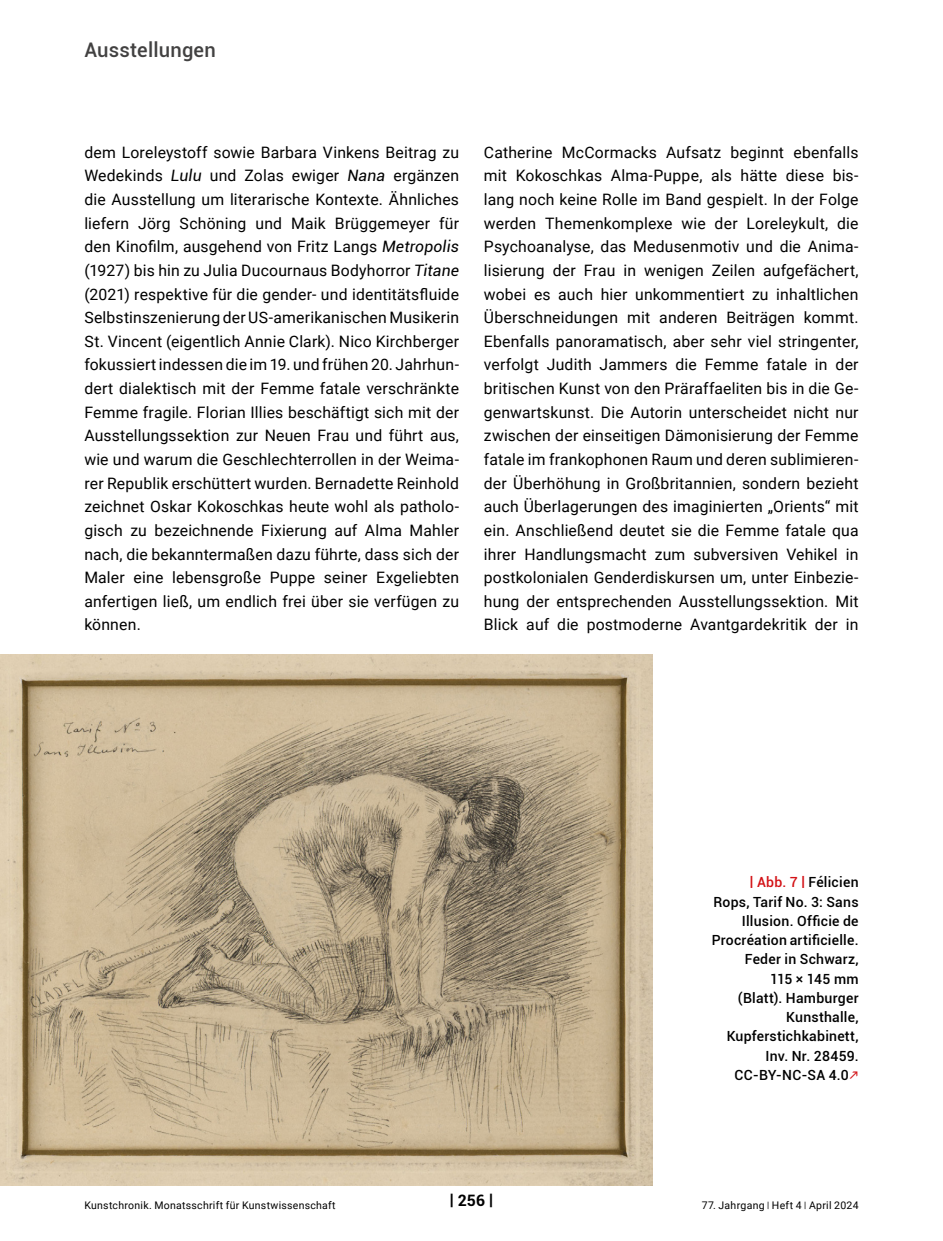
<style>
.page{position:relative;width:943px;height:1241px;background:#fff}
.page>*{position:absolute;margin:0;border:0;box-sizing:border-box;transform-origin:0 0}
.Kapitel_11_5pt{font:500 20.12px "Roboto";letter-spacing:.01em;color:#424141}
.Fließtext{font:15.75px/23.6px "Roboto";letter-spacing:.01em;color:#000;text-align:justify}
.t1{font:700 15.75px "Roboto";color:#000}
.t2{font:500 14px "Roboto";letter-spacing:.015em;color:#000}
.t3{font:10.5px "Roboto";letter-spacing:.025em;color:#000}
.s1{font-style:italic}
.s2{font-weight:700;color:#d31216}
.s3{color:#d31216}
.s4{font-size:8.75px}
</style>
<div class="page">
<img style="left:0;top:654px;width:652px;height:530px">
<p class="Kapitel_11_5pt" style="left:84px;top:36px;width:133px">Ausstellungen</p>
<p class="Fließtext" style="left:84px;top:140px;width:376px">dem Loreleystoff sowie Barbara Vinkens Beitrag zu Wedekinds <span class="s1">Lulu</span> und Zolas ewiger <span class="s1">Nana</span> ergänzen die Ausstellung um literarische Kontexte. Ähnliches liefern Jörg Schöning und Maik Brüggemeyer für den Kinofilm, ausgehend von Fritz Langs <span class="s1">Metropolis </span>(1927) bis hin zu Julia Ducournaus Bodyhorror <span class="s1">Titane </span>(2021) respektive für die gender- und identitätsfluide Selbstinszenierung der US-amerikanischen Musikerin St. Vincent (eigentlich Annie Clark). Nico Kirchberger fokussiert indessen die im 19. und frühen 20. Jahrhun&shy;dert dialektisch mit der Femme fatale verschränkte Femme fragile. Florian Illies beschäftigt sich mit der Ausstellungssektion zur Neuen Frau und führt aus, wie und warum die Geschlechterrollen in der Weima&shy;rer Republik erschüttert wurden. Bernadette Reinhold zeichnet Oskar Kokoschkas heute wohl als patholo&shy;gisch zu bezeichnende Fixierung auf Alma Mahler nach, die bekanntermaßen dazu führte, dass sich der Maler eine lebensgroße Puppe seiner Exgeliebten anfertigen ließ, um endlich frei über sie verfügen zu können.</p>
<p class="Fließtext" style="left:484px;top:140px;width:376px">Catherine McCormacks Aufsatz beginnt ebenfalls mit Kokoschkas Alma-Puppe, als hätte diese bis&shy;lang noch keine Rolle im Band gespielt. In der Folge werden Themenkomplexe wie der Loreleykult, die Psychoanalyse, das Medusenmotiv und die Anima&shy;lisierung der Frau in wenigen Zeilen aufgefächert, wobei es auch hier unkommentiert zu inhaltlichen Überschneidungen mit anderen Beiträgen kommt.<br>Ebenfalls panoramatisch, aber sehr viel stringenter, verfolgt Judith Jammers die Femme fatale in der britischen Kunst von den Präraffaeliten bis in die Ge&shy;genwartskunst. Die Autorin unterscheidet nicht nur zwischen der einseitigen Dämonisierung der Femme fatale im frankophonen Raum und deren sublimieren&shy;der Überhöhung in Großbritannien, sondern bezieht auch Überlagerungen des imaginierten „Orients“ mit ein. Anschließend deutet sie die Femme fatale qua ihrer Handlungsmacht zum subversiven Vehikel in postkolonialen Genderdiskursen um, unter Einbezie&shy;hung der entsprechenden Ausstellungssektion. Mit Blick auf die postmoderne Avantgardekritik der in</p>
<p class="t2" style="left:750px;top:872px;width:110px"><span class="s2">|</span> <span class="s3">Abb. 7</span> <span class="s2">|</span> Félicien</p>
<p class="t2" style="left:713px;top:891px;width:147px">Rops, Tarif No. 3: Sans</p>
<p class="t2" style="left:742px;top:910px;width:118px">Illusion. Officie de</p>
<p class="t2" style="left:711px;top:930px;width:148px">Procréation artificielle.</p>
<p class="t2" style="left:744px;top:949px;width:115px">Feder in Schwarz,</p>
<p class="t2" style="left:770px;top:968px;width:90px">115 × 145 mm</p>
<p class="t2" style="left:738px;top:987px;width:122px">(Blatt). Hamburger</p>
<p class="t2" style="left:786px;top:1007px;width:74px">Kunsthalle,</p>
<p class="t2" style="left:726px;top:1026px;width:133px">Kupferstichkabinett,</p>
<p class="t2" style="left:765px;top:1045px;width:95px">Inv. Nr. 28459.</p>
<p class="t2" style="left:734px;top:1064px;width:116px">CC-BY-NC-SA 4.0</p>
<p class="t1" style="left:450px;top:1189px;width:45px">| 256 |</p>
<p class="t3" style="left:84px;top:1197px;width:253px">Kunstchronik. Monatsschrift für Kunstwissenschaft</p>
<p class="t3" style="left:701px;top:1197px;width:158px">77. Jahrgang <span class="s4">|</span> Heft 4 <span class="s4">|</span> April 2024</p>
</div>
